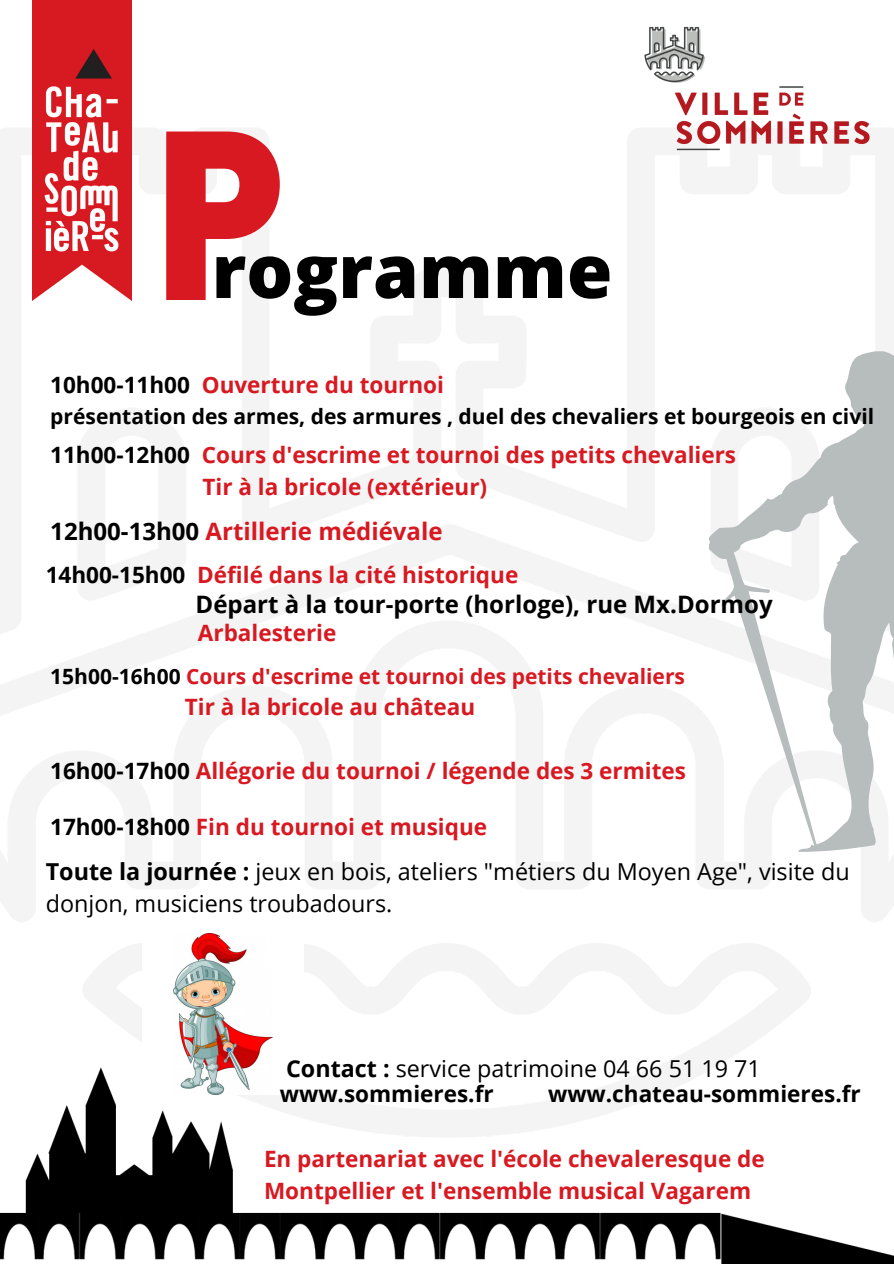
<style>
.page{position:relative;width:894px;height:1264px;background:#fff}
.page>*{position:absolute;margin:0;border:0;box-sizing:border-box;transform-origin:0 0}
.t1{font:800 73.8px "Open Sans";color:#000}
.t2{font:700 24px "Open Sans";color:#000}
.t3{font:700 24px "Open Sans";color:#d81921}
.t4{font:23.4px/32.7px "Open Sans";color:#000}
.t5{font:23.25px "Open Sans";color:#000}
.t6{font:700 22.5px/31.5px "Open Sans";color:#d81921}
.t7{font:700 22.5px "Open Sans";color:#000}
.t8{font:700 21px "Open Sans";color:#000}
.t9{font:700 21px "Open Sans";color:#d81921}
.s1{color:#000}
.s2{font-weight:700}
</style>
<div class="page">
<img style="left:0;top:0;width:893px;height:1067px">
<img style="left:33px;top:0;width:99px;height:301px">
<img style="left:619px;top:0;width:274px;height:187px">
<svg style="left:166px;top:131px;width:114px;height:169px"></svg>
<img style="left:143px;top:933px;width:161px;height:134px">
<img style="left:0;top:1067px;width:893px;height:196px">
<svg style="left:708px;top:351px;width:185px;height:506px"></svg>
<p class="t1" style="left:211px;top:219px;width:402px">rogramme</p>
<p class="t6" style="left:50px;top:369px;width:395px"><span class="s1">10h00-11h00</span> Ouverture du tournoi</p>
<p class="t8" style="left:50px;top:401px;width:825px">présentation des armes, des armures , duel des chevaliers et bourgeois en civil</p>
<p class="t6" style="left:50px;top:439px;width:687px"><span class="s1">11h00-12h00</span> Cours d'escrime et tournoi des petits chevaliers</p>
<p class="t6" style="left:202px;top:470px;width:286px">Tir à la bricole (extérieur)</p>
<p class="t3" style="left:50px;top:514px;width:394px"><span class="s1">12h00-13h00</span> Artillerie médiévale</p>
<p class="t6" style="left:46px;top:559px;width:474px"><span class="s1">14h00-15h00</span> Défilé dans la cité historique</p>
<p class="t2" style="left:195px;top:587px;width:578px">Départ à la tour-porte (horloge), rue Mx.Dormoy</p>
<p class="t6" style="left:198px;top:616px;width:140px">Arbalesterie</p>
<p class="t9" style="left:50px;top:661px;width:636px"><span class="s1">15h00-16h00</span> Cours d'escrime et tournoi des petits chevaliers</p>
<p class="t6" style="left:185px;top:690px;width:292px">Tir à la bricole au château</p>
<p class="t6" style="left:50px;top:754px;width:637px"><span class="s1">16h00-17h00</span> Allégorie du tournoi / légende des 3 ermites</p>
<p class="t6" style="left:50px;top:810px;width:438px"><span class="s1">17h00-18h00</span> Fin du tournoi et musique</p>
<p class="t4" style="left:46px;top:854px;width:805px"><span class="s2">Toute la journée :</span> jeux en bois, ateliers "métiers du Moyen Age", visite du donjon, musiciens troubadours.</p>
<p class="t5" style="left:286px;top:1051px;width:476px"><span class="s2">Contact :</span> service patrimoine 04 66 51 19 71</p>
<p class="t7" style="left:280px;top:1078px;width:215px">www.sommieres.fr</p>
<p class="t7" style="left:548px;top:1078px;width:314px">www.chateau-sommieres.fr</p>
<p class="t6" style="left:264px;top:1142px;width:502px">En partenariat avec l'école chevaleresque de<br>Montpellier et l'ensemble musical Vagarem</p>
</div>
